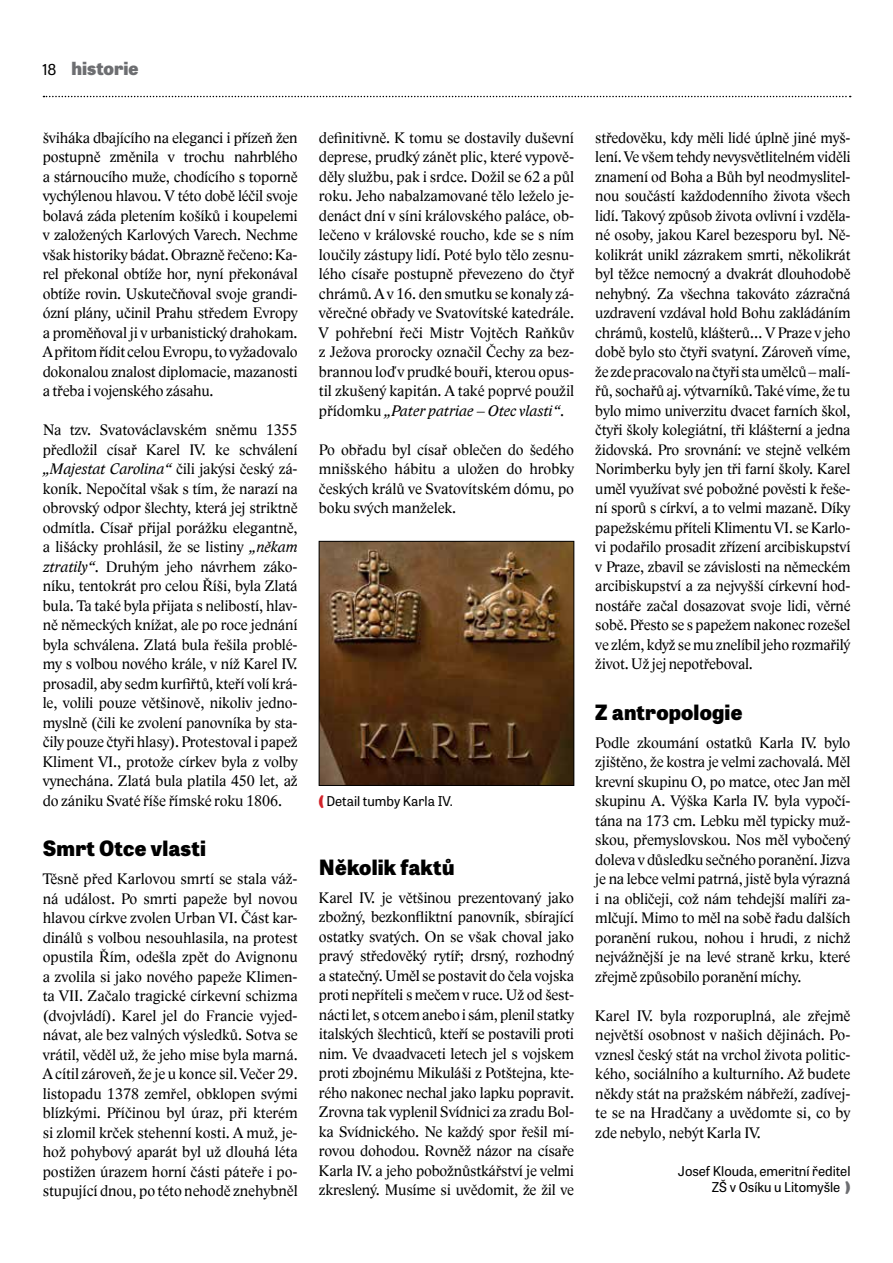
<style>
.page{position:relative;width:893px;height:1263px;background:#fff}
.page>*{position:absolute;margin:0;border:0;box-sizing:border-box;transform-origin:0 0}
.t1{font:800 21px "Tablet Gothic";letter-spacing:.01em;color:#000}
.t2{font:800 18px "Tablet Gothic";color:#6d6e71}
.t3{font:15.75px/19.5px "Lido STFCE";letter-spacing:-.005em;color:#000;text-align:justify}
.t4{font:13.5px/16.5px "Tablet Gothic";color:#000;text-align:right}
.s1{font-weight:400;font-size:15px;color:#000}
.s2{font-style:italic}
.s3{font-weight:800;color:#d2232a}
.s4{font-weight:800;color:#6d6e71}
</style>
<div class="page">
<svg style="left:43px;top:96px;width:808px;height:1px"></svg>
<img style="left:321px;top:543px;width:251px;height:241px">
<div style="left:319px;top:541px;width:255px;height:245px;border:1px solid #000"></div>
<p class="t2" style="left:43px;top:55px;width:97px"><span class="s1">18</span> historie</p>
<p class="t3" style="left:43px;top:128px;width:256px">šviháka dbajícího na eleganci i přízeň žen postupně změnila v trochu nahrblého a stárnoucího muže, chodícího s toporně vychýlenou hlavou. V této době léčil svoje bolavá záda pletením košíků i koupelemi v založených Karlových Varech. Nechme však historiky bádat. Obrazně řečeno: Ka&shy;rel překonal obtíže hor, nyní překonával obtíže rovin. Uskutečňoval svoje grandi&shy;ózní plány, učinil Prahu středem Evropy a proměňoval ji v urbanistický drahokam.<br>Apřitom řídit celou Evropu, to vyžadovalo dokonalou znalost diplomacie, mazanosti a třeba i vojenského zásahu.</p>
<p class="t3" style="left:43px;top:420px;width:256px">Na tzv. Svatováclavském sněmu 1355 předložil císař Karel IV. ke schválení <span class="s2">„Majestat Carolina“</span> čili jakýsi český zá&shy;koník. Nepočítal však s tím, že narazí na obrovský odpor šlechty, která jej striktně odmítla. Císař přijal porážku elegantně, a lišácky prohlásil, že se listiny <span class="s2">„někam ztratily“</span>. Druhým jeho návrhem záko&shy;níku, tentokrát pro celou Říši, byla Zlatá bula. Ta také byla přijata s nelibostí, hlav&shy;ně německých knížat, ale po roce jednání byla schválena. Zlatá bula řešila problé&shy;my s volbou nového krále, v níž Karel IV. prosadil, aby sedm kurfiřtů, kteří volí krá&shy;le, volili pouze většinově, nikoliv jedno&shy;myslně (čili ke zvolení panovníka by sta&shy;čily pouze čtyři hlasy). Protestoval i papež Kliment VI., protože církev byla z volby vynechána. Zlatá bula platila 450 let, až do zániku Svaté říše římské roku 1806.</p>
<h1 class="t1" style="left:43px;top:833px;width:165px">Smrt Otce vlasti</h1>
<p class="t3" style="left:43px;top:869px;width:256px">Těsně před Karlovou smrtí se stala váž&shy;ná událost. Po smrti papeže byl novou hlavou církve zvolen Urban VI. Část kar&shy;dinálů s volbou nesouhlasila, na protest opustila Řím, odešla zpět do Avignonu a zvolila si jako nového papeže Klimen&shy;ta VII. Začalo tragické církevní schizma (dvojvládí). Karel jel do Francie vyjed&shy;návat, ale bez valných výsledků. Sotva se vrátil, věděl už, že jeho mise byla marná.<br>A cítil zároveň, že je u konce sil. Večer 29. listopadu 1378 zemřel, obklopen svými blízkými. Příčinou byl úraz, při kterém si zlomil krček stehenní kosti. A muž, je&shy;hož pohybový aparát byl už dlouhá léta postižen úrazem horní části páteře i po&shy;stupující dnou, po této nehodě znehybněl</p>
<p class="t3" style="left:319px;top:128px;width:257px">definitivně. K tomu se dostavily duševní deprese, prudký zánět plic, které vypově&shy;děly službu, pak i srdce. Dožil se 62 a půl roku. Jeho nabalzamované tělo leželo je&shy;denáct dní v síni královského paláce, ob&shy;lečeno v královské roucho, kde se s ním loučily zástupy lidí. Poté bylo tělo zesnu&shy;lého císaře postupně převezeno do čtyř chrámů. Av 16. den smutku se konaly zá&shy;věrečné obřady ve Svatovítské katedrále.<br>V pohřební řeči Mistr Vojtěch Raňkův z Ježova prorocky označil Čechy za bez&shy;brannou loď v prudké bouři, kterou opus&shy;til zkušený kapitán. A také poprvé použil přídomku <span class="s2">„Pater patriae – Otec vlasti“</span>.</p>
<p class="t3" style="left:319px;top:440px;width:257px">Po obřadu byl císař oblečen do šedého mnišského hábitu a uložen do hrobky českých králů ve Svatovítském dómu, po boku svých manželek.</p>
<p class="t4" style="left:319px;top:793px;width:136px"><span class="s3">(</span> Detail tumby Karla IV.</p>
<h1 class="t1" style="left:319px;top:852px;width:137px">Několik faktů</h1>
<p class="t3" style="left:319px;top:888px;width:257px">Karel IV. je většinou prezentovaný jako zbožný, bezkonfliktní panovník, sbírající ostatky svatých. On se však choval jako pravý středověký rytíř; drsný, rozhodný a statečný. Uměl se postavit do čela vojska proti nepříteli s mečem v ruce. Už od šest&shy;nácti let, s otcem anebo i sám, plenil statky italských šlechticů, kteří se postavili proti nim. Ve dvaadvaceti letech jel s vojskem proti zbojnému Mikuláši z Potštejna, kte&shy;rého nakonec nechal jako lapku popravit.<br>Zrovna tak vyplenil Svídnici za zradu Bol&shy;ka Svídnického. Ne každý spor řešil mí&shy;rovou dohodou. Rovněž názor na císaře Karla IV. a jeho pobožnůstkářství je velmi zkreslený. Musíme si uvědomit, že žil ve</p>
<p class="t3" style="left:595px;top:128px;width:257px">středověku, kdy měli lidé úplně jiné myš&shy;lení. Ve všem tehdy nevysvětlitelném viděli znamení od Boha a Bůh byl neodmyslitel&shy;nou součástí každodenního života všech lidí. Takový způsob života ovlivní i vzděla&shy;né osoby, jakou Karel bezesporu byl. Ně&shy;kolikrát unikl zázrakem smrti, několikrát byl těžce nemocný a dvakrát dlouhodobě nehybný. Za všechna takováto zázračná uzdravení vzdával hold Bohu zakládáním chrámů, kostelů, klášterů… V Praze v jeho době bylo sto čtyři svatyní. Zároveň víme, že zde pracovalo na čtyři sta umělců – malí&shy;řů, sochařů aj. výtvarníků. Také víme, že tu bylo mimo univerzitu dvacet farních škol, čtyři školy kolegiátní, tři klášterní a jedna židovská. Pro srovnání: ve stejně velkém Norimberku byly jen tři farní školy. Karel uměl využívat své pobožné pověsti k řeše&shy;ní sporů s církví, a to velmi mazaně. Díky papežskému příteli Klimentu VI. se Karlo&shy;vi podařilo prosadit zřízení arcibiskupství v Praze, zbavil se závislosti na německém arcibiskupství a za nejvyšší církevní hod&shy;nostáře začal dosazovat svoje lidi, věrné sobě. Přesto se s papežem nakonec rozešel ve zlém, když se mu znelíbil jeho rozmařilý život. Už jej nepotřeboval.</p>
<h1 class="t1" style="left:595px;top:696px;width:149px">Z antropologie</h1>
<p class="t3" style="left:595px;top:733px;width:257px">Podle zkoumání ostatků Karla IV. bylo zjištěno, že kostra je velmi zachovalá. Měl krevní skupinu O, po matce, otec Jan měl skupinu A. Výška Karla IV. byla vypočí&shy;tána na 173 cm. Lebku měl typicky muž&shy;skou, přemyslovskou. Nos měl vybočený doleva v důsledku sečného poranění. Jizva je na lebce velmi patrná, jistě byla výrazná i na obličeji, což nám tehdejší malíři za&shy;mlčují. Mimo to měl na sobě řadu dalších poranění rukou, nohou i hrudi, z nichž nejvážnější je na levé straně krku, které zřejmě způsobilo poranění míchy.</p>
<p class="t3" style="left:595px;top:1006px;width:257px">Karel IV. byla rozporuplná, ale zřejmě největší osobnost v našich dějinách. Po&shy;vznesl český stát na vrchol života politic&shy;kého, sociálního a kulturního. Až budete někdy stát na pražském nábřeží, zadívej&shy;te se na Hradčany a uvědomte si, co by zde nebylo, nebýt Karla IV.</p>
<p class="t4" style="left:678px;top:1162px;width:174px">Josef Klouda, emeritní ředitel<br>ZŠ v Osíku u Litomyšle <span class="s4">)</span></p>
</div>
